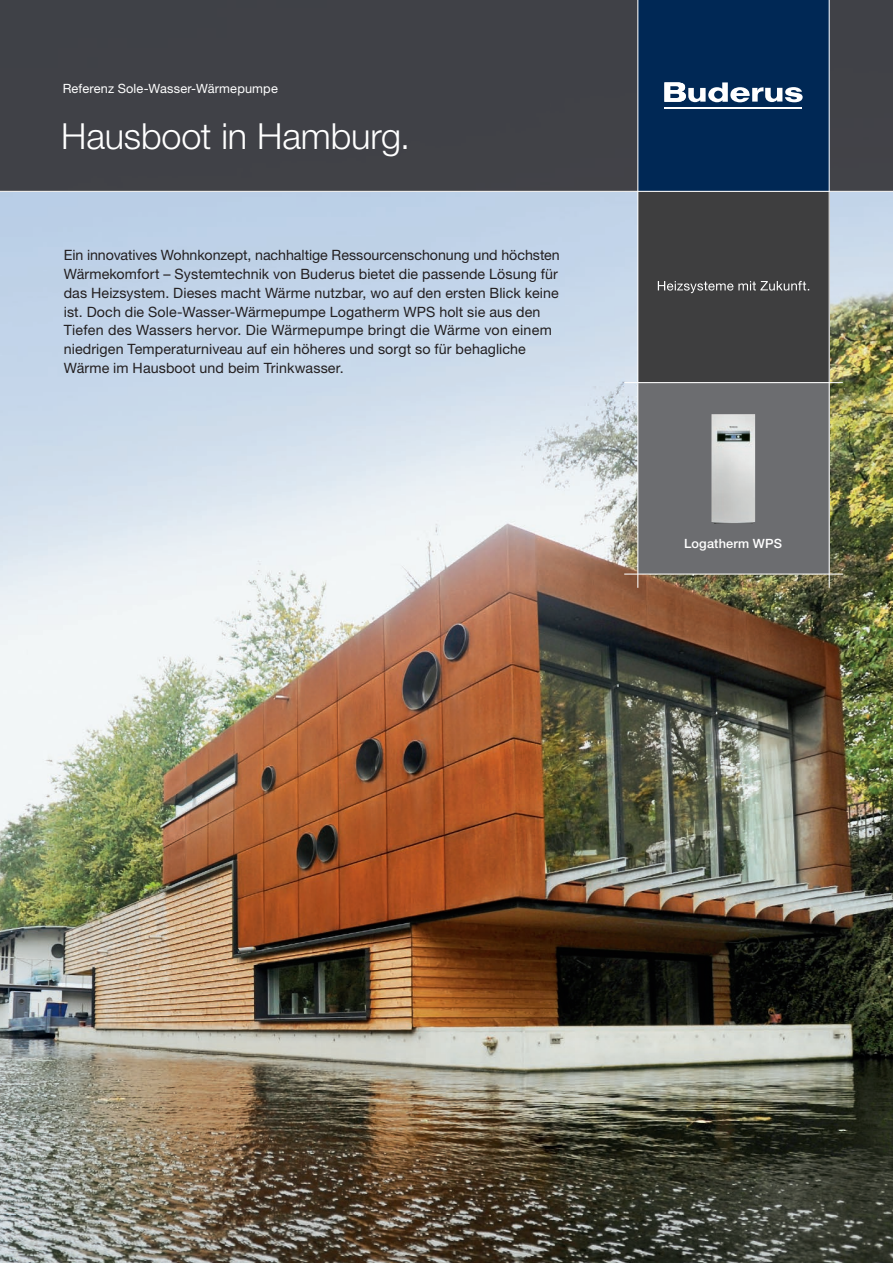
<style>
.page{position:relative;width:893px;height:1263px;background:#fff}
.page>*{position:absolute;margin:0;border:0;box-sizing:border-box;transform-origin:0 0}
.t1{font:300 36px "Helvetica Neue LT Pro";letter-spacing:-.005em;color:#fff}
.t2{font:14.25px/18.8px "Helvetica Neue LT Pro";letter-spacing:.005em;color:#231f20}
.t3{font:12.75px "Helvetica Neue LT Pro";letter-spacing:.01em;color:#fff}
.t4{font:500 12.75px "Helvetica Neue LT Pro";letter-spacing:.015em;color:#fff}
</style>
<div class="page">
<img style="left:0;top:192px;width:893px;height:1071px">
<div style="left:0;top:0;width:893px;height:191px;background:#404147"></div>
<div style="left:638px;top:0;width:191px;height:191px;background:#002855"></div>
<hr style="left:664px;top:107px;width:138px;height:2px;background:#fff">
<svg style="left:664px;top:82px;width:139px;height:20px"></svg>
<div style="left:638px;top:191px;width:191px;height:192px;background:#3e3e3f"></div>
<svg style="left:658px;top:281px;width:151px;height:12px"></svg>
<div style="left:638px;top:383px;width:191px;height:191px;background:#6c6d70"></div>
<hr style="left:637px;top:0;width:1px;height:588px;background:#fff">
<hr style="left:829px;top:0;width:1px;height:588px;background:#fff">
<hr style="left:0;top:191px;width:893px;height:1px;background:#fff">
<hr style="left:624px;top:382px;width:219px;height:1px;background:#fff">
<hr style="left:624px;top:573px;width:219px;height:2px;background:#fff">
<img style="left:711px;top:414px;width:44px;height:110px">
<p class="t3" style="left:63px;top:81px;width:217px">Referenz Sole-Wasser-Wärmepumpe</p>
<h1 class="t1" style="left:61px;top:114px;width:351px">Hausboot in Hamburg.</h1>
<p class="t2" style="left:64px;top:246px;width:498px">Ein innovatives Wohnkonzept, nachhaltige Ressourcenschonung und höchsten Wärmekomfort – Systemtechnik von Buderus bietet die passende Lösung für das Heizsystem. Dieses macht Wärme nutzbar, wo auf den ersten Blick keine ist. Doch die Sole-Wasser-Wärmepumpe Logatherm WPS holt sie aus den Tiefen des Wassers hervor. Die Wärmepumpe bringt die Wärme von einem niedrigen Temperaturniveau auf ein höheres und sorgt so für behagliche Wärme im Hausboot und beim Trinkwasser.</p>
<p class="t4" style="left:684px;top:536px;width:99px">Logatherm WPS</p>
</div>
